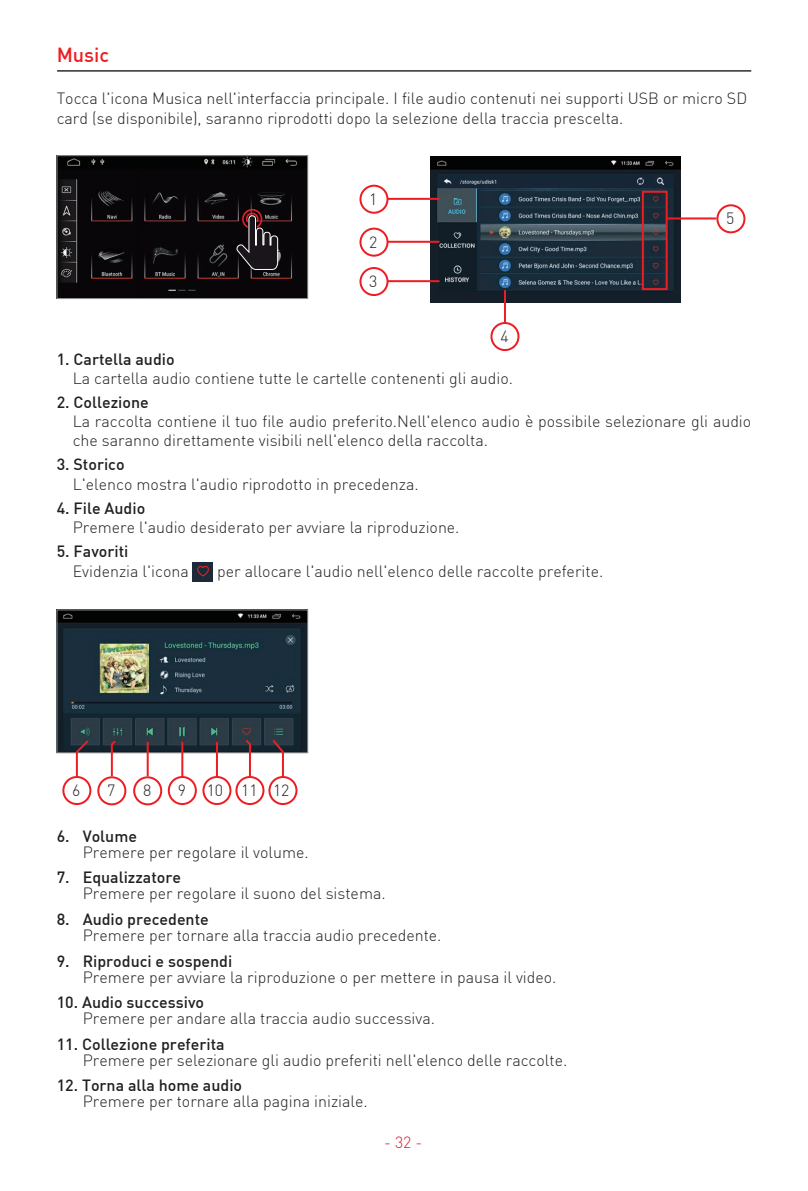
<style>
.page{position:relative;width:808px;height:1191px;background:#fff}
.page>*{position:absolute;margin:0;border:0;box-sizing:border-box;transform-origin:0 0}
.t1{font:500 20px "DIN";color:#ee1d23}
.t2{font:300 16px/19.2px "DIN";color:#231f20}
.t3{font:500 16px "DIN";color:#231f20}
.t4{font:300 16px "DIN";color:#d1232a}
</style>
<div class="page">
<img style="left:431px;top:156px;width:249px;height:146px">
<img style="left:59px;top:611px;width:247px;height:140px">
<div style="left:57px;top:609px;width:251px;height:144px;border:1px solid #939598"></div>
<div style="left:359px;top:185px;width:29px;height:29px;border:2px solid #ee1d23;border-radius:50%"></div>
<div style="left:716px;top:204px;width:29px;height:29px;border:2px solid #ee1d23;border-radius:50%"></div>
<hr style="left:668px;top:217px;width:48px;height:2px;background:#ee1d23">
<div style="left:490px;top:322px;width:29px;height:29px;border:2px solid #ee1d23;border-radius:50%"></div>
<hr style="left:504px;top:290px;width:2px;height:32px;background:#ee1d23">
<hr style="left:388px;top:198px;width:51px;height:2px;background:#ee1d23">
<div style="left:359px;top:228px;width:29px;height:29px;border:2px solid #ee1d23;border-radius:50%"></div>
<hr style="left:388px;top:241px;width:51px;height:2px;background:#ee1d23">
<div style="left:359px;top:267px;width:29px;height:29px;border:2px solid #ee1d23;border-radius:50%"></div>
<hr style="left:388px;top:280px;width:51px;height:2px;background:#ee1d23">
<div style="left:642px;top:191px;width:26px;height:99px;border:2px solid #ee1d23"></div>
<img style="left:59px;top:157px;width:247px;height:140px">
<div style="left:57px;top:155px;width:251px;height:144px;border:1px solid #939598"></div>
<svg style="left:236px;top:208px;width:43px;height:62px;background:#34282c"></svg>
<img style="left:193px;top:562px;width:20px;height:19px">
<div style="left:62px;top:776px;width:29px;height:29px;border:2px solid #ee1d23;border-radius:50%"></div>
<svg style="left:75px;top:738px;width:16px;height:40px"></svg>
<div style="left:97px;top:776px;width:29px;height:29px;border:2px solid #ee1d23;border-radius:50%"></div>
<svg style="left:110px;top:738px;width:8px;height:40px"></svg>
<div style="left:133px;top:776px;width:29px;height:29px;border:2px solid #ee1d23;border-radius:50%"></div>
<hr style="left:147px;top:742px;width:2px;height:34px;background:#ee1d23">
<div style="left:168px;top:776px;width:29px;height:29px;border:2px solid #ee1d23;border-radius:50%"></div>
<hr style="left:181px;top:742px;width:2px;height:34px;background:#ee1d23">
<div style="left:202px;top:776px;width:29px;height:29px;border:2px solid #ee1d23;border-radius:50%"></div>
<hr style="left:216px;top:742px;width:2px;height:34px;background:#ee1d23">
<div style="left:235px;top:776px;width:29px;height:29px;border:2px solid #ee1d23;border-radius:50%"></div>
<svg style="left:243px;top:737px;width:9px;height:41px"></svg>
<div style="left:268px;top:776px;width:29px;height:29px;border:2px solid #ee1d23;border-radius:50%"></div>
<svg style="left:270px;top:737px;width:15px;height:41px"></svg>
<hr style="left:57px;top:70px;width:694px;height:2px;background:#231f20">
<p class="t1" style="left:57px;top:42px;width:54px">Music</p>
<p class="t2" style="left:57px;top:89px;width:692px">Tocca l'icona Musica nell'interfaccia principale. I file audio contenuti nei supporti USB or micro SD card (se disponibile), saranno riprodotti dopo la selezione della traccia prescelta.</p>
<p class="t2" style="left:369px;top:189px;width:10px">1</p>
<p class="t2" style="left:369px;top:232px;width:10px">2</p>
<p class="t2" style="left:369px;top:271px;width:10px">3</p>
<p class="t2" style="left:500px;top:326px;width:10px">4</p>
<p class="t2" style="left:726px;top:209px;width:10px">5</p>
<p class="t3" style="left:57px;top:349px;width:119px">1. Cartella audio</p>
<p class="t2" style="left:73px;top:368px;width:442px">La cartella audio contiene tutte le cartelle contenenti gli audio.</p>
<p class="t3" style="left:57px;top:392px;width:94px">2. Collezione</p>
<p class="t2" style="left:73px;top:412px;width:680px">La raccolta contiene il tuo file audio preferito.Nell'elenco audio è possibile selezionare gli audio che saranno direttamente visibili nell'elenco della raccolta.</p>
<p class="t3" style="left:57px;top:454px;width:69px">3. Storico</p>
<p class="t2" style="left:73px;top:474px;width:348px">L'elenco mostra l'audio riprodotto in precedenza.</p>
<p class="t3" style="left:57px;top:497px;width:90px">4. File Audio</p>
<p class="t2" style="left:73px;top:517px;width:388px">Premere l'audio desiderato per avviare la riproduzione.</p>
<p class="t3" style="left:57px;top:541px;width:73px">5. Favoriti</p>
<p class="t2" style="left:73px;top:562px;width:118px">Evidenzia l'icona</p>
<p class="t2" style="left:217px;top:562px;width:388px">per allocare l'audio nell'elenco delle raccolte preferite.</p>
<p class="t2" style="left:107px;top:781px;width:10px">7</p>
<p class="t2" style="left:143px;top:781px;width:10px">8</p>
<p class="t2" style="left:178px;top:780px;width:10px">9</p>
<p class="t2" style="left:207px;top:780px;width:84px">10 11 12</p>
<p class="t2" style="left:72px;top:780px;width:10px">6</p>
<p class="t3" style="left:57px;top:825px;width:82px">6. Volume</p>
<p class="t2" style="left:83px;top:842px;width:228px">Premere per regolare il volume.</p>
<p class="t3" style="left:57px;top:867px;width:126px">7. Equalizzatore</p>
<p class="t2" style="left:83px;top:883px;width:304px">Premere per regolare il suono del sistema.</p>
<p class="t3" style="left:57px;top:909px;width:154px">8. Audio precedente</p>
<p class="t2" style="left:83px;top:925px;width:360px">Premere per tornare alla traccia audio precedente.</p>
<p class="t3" style="left:57px;top:950px;width:177px">9. Riproduci e sospendi</p>
<p class="t2" style="left:83px;top:967px;width:475px">Premere per avviare la riproduzione o per mettere in pausa il video.</p>
<p class="t3" style="left:57px;top:992px;width:149px">10. Audio successivo</p>
<p class="t2" style="left:83px;top:1008px;width:354px">Premere per andare alla traccia audio successiva.</p>
<p class="t3" style="left:57px;top:1033px;width:169px">11. Collezione preferita</p>
<p class="t2" style="left:83px;top:1050px;width:486px">Premere per selezionare gli audio preferiti nell'elenco delle raccolte.</p>
<p class="t3" style="left:57px;top:1075px;width:187px">12. Torna alla home audio</p>
<p class="t2" style="left:83px;top:1091px;width:287px">Premere per tornare alla pagina iniziale.</p>
<p class="t4" style="left:384px;top:1132px;width:40px">- 32 -</p>
</div>
